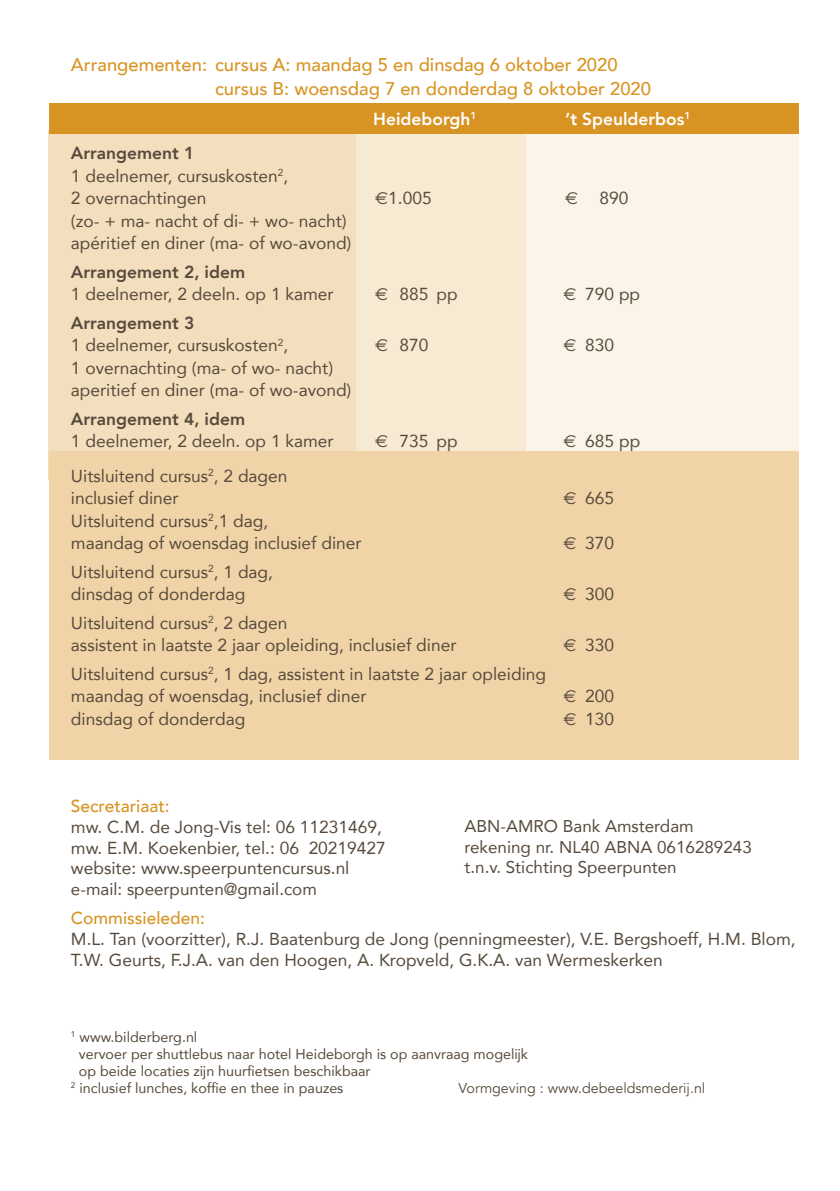
<style>
.page{position:relative;width:840px;height:1191px;background:#fff}
.page>*{position:absolute;margin:0;border:0;box-sizing:border-box;transform-origin:0 0}
.t1{font:500 18.4px/24px "Avenir";color:#d89423}
.t2{font:17.4px/22.4px "Avenir";color:#574a3c}
.t3{font:800 17.4px "Avenir";color:#574a3c}
.t4{font:500 17.4px "Avenir";color:#d89423}
.t5{font:800 17.4px "Avenir";color:#fff}
.t6{font:17px/20.4px "Avenir";color:#574a3c}
.t7{font:14.2px "Avenir";color:#574a3c}
.t8{font:14.2px "Avenir";color:#574a3c}
.s1{font-weight:800}
.s2{font-family:"Euro Sans"}
</style>
<div class="page">
<div style="left:49px;top:112px;width:737px;height:368px;background:#f7ead3"></div>
<div style="left:526px;top:130px;width:272px;height:350px;background:#fbf4e9"></div>
<div style="left:49px;top:130px;width:307px;height:350px;background:#f3dfbd"></div>
<div style="left:49px;top:104px;width:749px;height:30px;background:#d89423"></div>
<div style="left:49px;top:451px;width:749px;height:309px;background:#f0d4a7"></div>
<p class="t1" style="left:215px;top:52px;width:437px;text-indent:-144px">Arrangementen: cursus A: maandag 5 en dinsdag 6 oktober 2020 cursus B: woensdag 7 en donderdag 8 oktober 2020</p>
<p class="t5" style="left:373px;top:105px;width:104px">Heideborgh<sup>1</sup></p>
<p class="t5" style="left:565px;top:105px;width:127px">‘t Speulderbos<sup>1</sup></p>
<p class="t2" style="left:71px;top:142px;width:219px"><span class="s1">Arrangement 1<br></span>1 deelnemer, cursuskosten<sup>2</sup>,<br>2 overnachtingen</p>
<p class="t2" style="left:375px;top:187px;width:58px"><span class="s2">€</span>1.005</p>
<p class="t2" style="left:565px;top:187px;width:65px"><span class="s2">€</span> 890</p>
<p class="t2" style="left:71px;top:209px;width:282px">(zo- + ma- nacht of di- + wo- nacht) apéritief en diner (ma- of wo-avond)</p>
<p class="t3" style="left:71px;top:258px;width:176px">Arrangement 2, idem</p>
<p class="t2" style="left:71px;top:282px;width:264px">1 deelnemer, 2 deeln. op 1 kamer</p>
<p class="t2" style="left:375px;top:282px;width:84px"><span class="s2">€</span> 885 pp</p>
<p class="t2" style="left:563px;top:282px;width:78px"><span class="s2">€</span> 790 pp</p>
<p class="t2" style="left:71px;top:311px;width:219px"><span class="s1">Arrangement 3<br></span>1 deelnemer, cursuskosten<sup>2</sup>,</p>
<p class="t2" style="left:375px;top:333px;width:55px"><span class="s2">€</span> 870</p>
<p class="t2" style="left:563px;top:333px;width:52px"><span class="s2">€</span> 830</p>
<p class="t2" style="left:71px;top:356px;width:282px">1 overnachting (ma- of wo- nacht) aperitief en diner (ma- of wo-avond)</p>
<p class="t3" style="left:71px;top:405px;width:176px">Arrangement 4, idem</p>
<p class="t2" style="left:71px;top:429px;width:264px">1 deelnemer, 2 deeln. op 1 kamer</p>
<p class="t2" style="left:375px;top:429px;width:84px"><span class="s2">€</span> 735 pp</p>
<p class="t2" style="left:563px;top:429px;width:78px"><span class="s2">€</span> 685 pp</p>
<p class="t2" style="left:71px;top:464px;width:218px">Uitsluitend cursus<sup>2</sup>, 2 dagen inclusief diner</p>
<p class="t2" style="left:563px;top:486px;width:52px"><span class="s2">€</span> 665</p>
<p class="t2" style="left:71px;top:509px;width:292px">Uitsluitend cursus<sup>2</sup>,1 dag,<br>maandag of woensdag inclusief diner</p>
<p class="t2" style="left:71px;top:560px;width:203px">Uitsluitend cursus<sup>2</sup>, 1 dag, dinsdag of donderdag</p>
<p class="t2" style="left:71px;top:611px;width:387px">Uitsluitend cursus<sup>2</sup>, 2 dagen<br>assistent in laatste 2 jaar opleiding, inclusief diner</p>
<p class="t2" style="left:71px;top:662px;width:476px">Uitsluitend cursus<sup>2</sup>, 1 dag, assistent in laatste 2 jaar opleiding maandag of woensdag, inclusief diner</p>
<p class="t2" style="left:563px;top:531px;width:52px"><span class="s2">€</span> 370</p>
<p class="t2" style="left:563px;top:582px;width:52px"><span class="s2">€</span> 300</p>
<p class="t2" style="left:563px;top:633px;width:52px"><span class="s2">€</span> 330</p>
<p class="t2" style="left:563px;top:684px;width:52px"><span class="s2">€</span> 200</p>
<p class="t2" style="left:71px;top:707px;width:176px">dinsdag of donderdag</p>
<p class="t2" style="left:563px;top:707px;width:52px"><span class="s2">€</span> 130</p>
<p class="t4" style="left:71px;top:791px;width:100px">Secretariaat:</p>
<p class="t2" style="left:71px;top:816px;width:316px;line-height:20.8px">mw. C.M. de Jong-Vis tel: 06 11231469, mw. E.M. Koekenbier, tel.: 06 20219427 website: www.speerpuntencursus.nl</p>
<p class="t6" style="left:71px;top:878px;width:247px">e-mail: speerpunten@gmail.com</p>
<p class="t4" style="left:71px;top:903px;width:135px">Commissieleden:</p>
<p class="t2" style="left:71px;top:928px;width:725px;line-height:20.8px">M.L. Tan (voorzitter), R.J. Baatenburg de Jong (penningmeester), V.E. Bergshoeff, H.M. Blom,<br>T.W. Geurts, F.J.A. van den Hoogen, A. Kropveld, G.K.A. van Wermeskerken</p>
<p class="t6" style="left:464px;top:815px;width:288px">ABN-AMRO Bank Amsterdam rekening nr. NL40 ABNA 0616289243 t.n.v. Stichting Speerpunten</p>
<p class="t7" style="left:71px;top:1025px;width:128px"><sup>1</sup> www.bilderberg.nl</p>
<p class="t7" style="left:79px;top:1042px;width:450px">vervoer per shuttlebus naar hotel Heideborgh is op aanvraag mogelijk</p>
<p class="t7" style="left:79px;top:1059px;width:293px">op beide locaties zijn huurfietsen beschikbaar</p>
<p class="t7" style="left:71px;top:1076px;width:274px"><sup>2</sup> inclusief lunches, koffie en thee in pauzes</p>
<p class="t8" style="left:458px;top:1079px;width:248px">Vormgeving : www.debeeldsmederij.nl</p>
</div>
